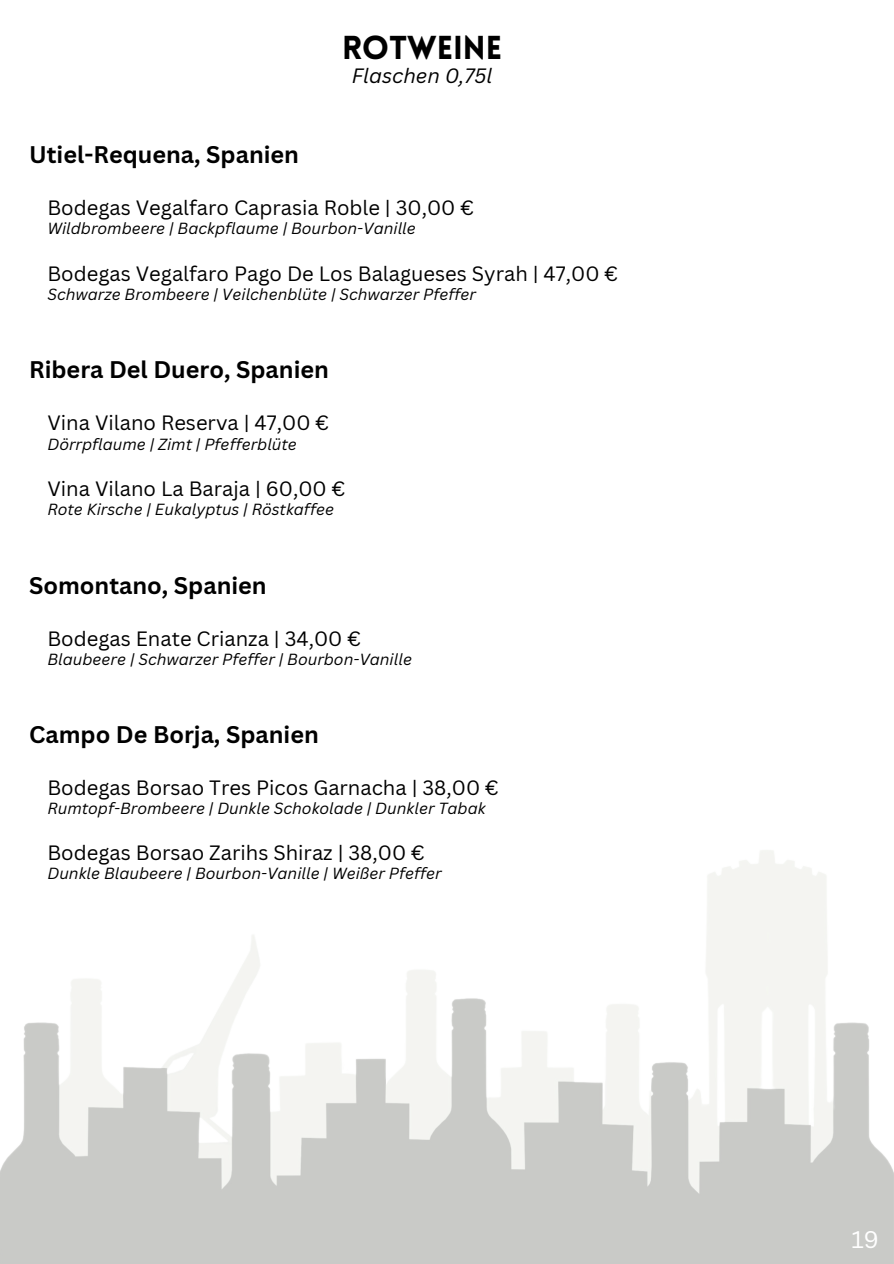
<style>
.page{position:relative;width:894px;height:1264px;background:#fff}
.page>*{position:absolute;margin:0;border:0;box-sizing:border-box;transform-origin:0 0}
.t1{font:900 32.4px "Lovelo";color:#000}
.t2{font:700 23.4px "Canva Sans";color:#000}
.t3{font:23.4px "Canva Sans";color:#fff}
.t4{font:20.25px "Canva Sans";color:#000}
.t5{font:italic 20.25px "Canva Sans";color:#000}
.t6{font:italic 15.75px "Canva Sans";color:#000}
</style>
<div class="page">
<img style="left:0;top:850px;width:893px;height:413px">
<h1 class="t1" style="left:342px;top:35px;width:161px">ROTWEINE</h1>
<h3 class="t2" style="left:29px;top:138px;width:271px">Utiel-Requena, Spanien</h3>
<p class="t5" style="left:352px;top:61px;width:142px">Flaschen 0,75l</p>
<p class="t4" style="left:47px;top:194px;width:428px">Bodegas Vegalfaro Caprasia Roble | 30,00 €</p>
<p class="t6" style="left:47px;top:218px;width:370px">Wildbrombeere | Backpflaume | Bourbon-Vanille</p>
<p class="t4" style="left:47px;top:259px;width:572px">Bodegas Vegalfaro Pago De Los Balagueses Syrah | 47,00 €</p>
<p class="t6" style="left:47px;top:283px;width:430px">Schwarze Brombeere | Veilchenblüte | Schwarzer Pfeffer</p>
<p class="t2" style="left:29px;top:353px;width:301px">Ribera Del Duero, Spanien</p>
<p class="t4" style="left:47px;top:409px;width:283px">Vina Vilano Reserva | 47,00 €</p>
<p class="t6" style="left:47px;top:433px;width:251px">Dörrpflaume | Zimt | Pfefferblüte</p>
<p class="t4" style="left:47px;top:474px;width:299px">Vina Vilano La Baraja | 60,00 €</p>
<p class="t6" style="left:47px;top:498px;width:288px">Rote Kirsche | Eukalyptus | Röstkaffee</p>
<p class="t2" style="left:29px;top:568px;width:239px">Somontano, Spanien</p>
<p class="t4" style="left:47px;top:624px;width:315px">Bodegas Enate Crianza | 34,00 €</p>
<p class="t6" style="left:47px;top:648px;width:366px">Blaubeere | Schwarzer Pfeffer | Bourbon-Vanille</p>
<p class="t2" style="left:29px;top:718px;width:291px">Campo De Borja, Spanien</p>
<p class="t4" style="left:47px;top:773px;width:452px">Bodegas Borsao Tres Picos Garnacha | 38,00 €</p>
<p class="t6" style="left:47px;top:797px;width:439px">Rumtopf-Brombeere | Dunkle Schokolade | Dunkler Tabak</p>
<p class="t4" style="left:47px;top:838px;width:378px">Bodegas Borsao Zarihs Shiraz | 38,00 €</p>
<p class="t6" style="left:47px;top:862px;width:395px">Dunkle Blaubeere | Bourbon-Vanille | Weißer Pfeffer</p>
<p class="t3" style="left:851px;top:1222px;width:29px">19</p>
</div>
